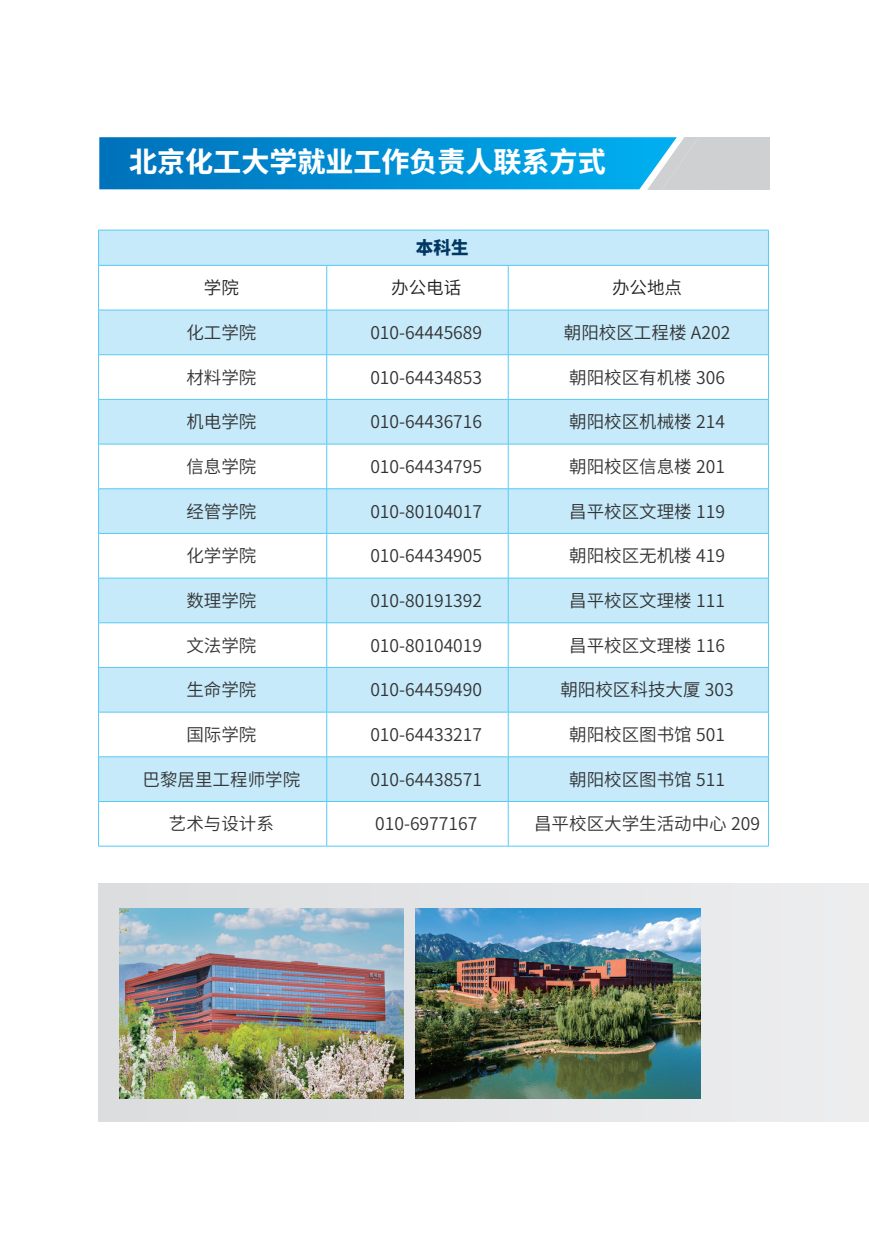
<style>
.page{position:relative;width:869px;height:1241px;background:#fff}
.page>*{position:absolute;margin:0;border:0;box-sizing:border-box;transform-origin:0 0}
.t1{font:28px "Dream Han Sans SC W24";color:#fff}
.t2{font:17.5px "Source Han Sans CN";color:#333334}
.t3{font:17.5px "Source Han Sans CN";color:#231f20}
.t4{font:800 17.5px "Source Han Sans CN";color:#013762}
</style>
<div class="page">
<div style="left:98px;top:883px;width:770px;height:238px;background:linear-gradient(to right,#d7d9d8,#e9ebec)"></div>
<svg style="left:99px;top:231px;width:668px;height:570px;fill:#c6eafa"></svg>
<hr style="left:98px;top:230px;width:228px;height:1px;background:#56cbf5">
<hr style="left:98px;top:230px;width:1px;height:35px;background:#56cbf5">
<hr style="left:326px;top:230px;width:182px;height:1px;background:#56cbf5">
<hr style="left:508px;top:230px;width:260px;height:1px;background:#56cbf5">
<hr style="left:767px;top:230px;width:1px;height:35px;background:#56cbf5">
<hr style="left:98px;top:265px;width:228px;height:1px;background:#56cbf5">
<hr style="left:98px;top:265px;width:1px;height:45px;background:#56cbf5">
<hr style="left:326px;top:265px;width:182px;height:1px;background:#56cbf5">
<hr style="left:326px;top:265px;width:1px;height:45px;background:#56cbf5">
<hr style="left:508px;top:265px;width:260px;height:1px;background:#56cbf5">
<hr style="left:507px;top:265px;width:1px;height:45px;background:#56cbf5">
<hr style="left:767px;top:265px;width:1px;height:45px;background:#56cbf5">
<hr style="left:98px;top:310px;width:228px;height:1px;background:#56cbf5">
<hr style="left:98px;top:310px;width:1px;height:44px;background:#56cbf5">
<hr style="left:326px;top:310px;width:182px;height:1px;background:#56cbf5">
<hr style="left:326px;top:310px;width:1px;height:44px;background:#56cbf5">
<hr style="left:508px;top:310px;width:260px;height:1px;background:#56cbf5">
<hr style="left:507px;top:310px;width:1px;height:44px;background:#56cbf5">
<hr style="left:767px;top:310px;width:1px;height:44px;background:#56cbf5">
<hr style="left:98px;top:354px;width:228px;height:1px;background:#56cbf5">
<hr style="left:98px;top:355px;width:1px;height:44px;background:#56cbf5">
<hr style="left:326px;top:354px;width:182px;height:1px;background:#56cbf5">
<hr style="left:326px;top:355px;width:1px;height:44px;background:#56cbf5">
<hr style="left:508px;top:354px;width:260px;height:1px;background:#56cbf5">
<hr style="left:507px;top:355px;width:1px;height:44px;background:#56cbf5">
<hr style="left:767px;top:355px;width:1px;height:44px;background:#56cbf5">
<hr style="left:98px;top:399px;width:228px;height:1px;background:#56cbf5">
<hr style="left:98px;top:399px;width:1px;height:45px;background:#56cbf5">
<hr style="left:326px;top:399px;width:182px;height:1px;background:#56cbf5">
<hr style="left:326px;top:399px;width:1px;height:45px;background:#56cbf5">
<hr style="left:508px;top:399px;width:260px;height:1px;background:#56cbf5">
<hr style="left:507px;top:399px;width:1px;height:45px;background:#56cbf5">
<hr style="left:767px;top:399px;width:1px;height:45px;background:#56cbf5">
<hr style="left:98px;top:443px;width:228px;height:1px;background:#56cbf5">
<hr style="left:98px;top:444px;width:1px;height:44px;background:#56cbf5">
<hr style="left:326px;top:443px;width:182px;height:1px;background:#56cbf5">
<hr style="left:326px;top:444px;width:1px;height:44px;background:#56cbf5">
<hr style="left:508px;top:443px;width:260px;height:1px;background:#56cbf5">
<hr style="left:507px;top:444px;width:1px;height:44px;background:#56cbf5">
<hr style="left:767px;top:444px;width:1px;height:44px;background:#56cbf5">
<hr style="left:98px;top:488px;width:228px;height:1px;background:#56cbf5">
<hr style="left:98px;top:489px;width:1px;height:44px;background:#56cbf5">
<hr style="left:326px;top:488px;width:182px;height:1px;background:#56cbf5">
<hr style="left:326px;top:489px;width:1px;height:44px;background:#56cbf5">
<hr style="left:508px;top:488px;width:260px;height:1px;background:#56cbf5">
<hr style="left:507px;top:489px;width:1px;height:44px;background:#56cbf5">
<hr style="left:767px;top:489px;width:1px;height:44px;background:#56cbf5">
<hr style="left:98px;top:533px;width:228px;height:1px;background:#56cbf5">
<hr style="left:98px;top:533px;width:1px;height:45px;background:#56cbf5">
<hr style="left:326px;top:533px;width:182px;height:1px;background:#56cbf5">
<hr style="left:326px;top:533px;width:1px;height:45px;background:#56cbf5">
<hr style="left:508px;top:533px;width:260px;height:1px;background:#56cbf5">
<hr style="left:507px;top:533px;width:1px;height:45px;background:#56cbf5">
<hr style="left:767px;top:533px;width:1px;height:45px;background:#56cbf5">
<hr style="left:98px;top:577px;width:228px;height:1px;background:#56cbf5">
<hr style="left:98px;top:578px;width:1px;height:44px;background:#56cbf5">
<hr style="left:326px;top:577px;width:182px;height:1px;background:#56cbf5">
<hr style="left:326px;top:578px;width:1px;height:44px;background:#56cbf5">
<hr style="left:508px;top:577px;width:260px;height:1px;background:#56cbf5">
<hr style="left:507px;top:578px;width:1px;height:44px;background:#56cbf5">
<hr style="left:767px;top:578px;width:1px;height:44px;background:#56cbf5">
<hr style="left:98px;top:622px;width:228px;height:1px;background:#56cbf5">
<hr style="left:98px;top:623px;width:1px;height:44px;background:#56cbf5">
<hr style="left:326px;top:622px;width:182px;height:1px;background:#56cbf5">
<hr style="left:326px;top:623px;width:1px;height:44px;background:#56cbf5">
<hr style="left:508px;top:622px;width:260px;height:1px;background:#56cbf5">
<hr style="left:507px;top:623px;width:1px;height:44px;background:#56cbf5">
<hr style="left:767px;top:623px;width:1px;height:44px;background:#56cbf5">
<hr style="left:98px;top:667px;width:228px;height:1px;background:#56cbf5">
<hr style="left:98px;top:667px;width:1px;height:44px;background:#56cbf5">
<hr style="left:326px;top:667px;width:182px;height:1px;background:#56cbf5">
<hr style="left:326px;top:667px;width:1px;height:44px;background:#56cbf5">
<hr style="left:508px;top:667px;width:260px;height:1px;background:#56cbf5">
<hr style="left:507px;top:667px;width:1px;height:44px;background:#56cbf5">
<hr style="left:767px;top:667px;width:1px;height:44px;background:#56cbf5">
<hr style="left:98px;top:711px;width:228px;height:1px;background:#56cbf5">
<hr style="left:98px;top:712px;width:1px;height:44px;background:#56cbf5">
<hr style="left:326px;top:711px;width:182px;height:1px;background:#56cbf5">
<hr style="left:326px;top:712px;width:1px;height:44px;background:#56cbf5">
<hr style="left:508px;top:711px;width:260px;height:1px;background:#56cbf5">
<hr style="left:507px;top:712px;width:1px;height:44px;background:#56cbf5">
<hr style="left:767px;top:712px;width:1px;height:44px;background:#56cbf5">
<hr style="left:98px;top:756px;width:228px;height:1px;background:#56cbf5">
<hr style="left:98px;top:757px;width:1px;height:44px;background:#56cbf5">
<hr style="left:326px;top:756px;width:182px;height:1px;background:#56cbf5">
<hr style="left:326px;top:757px;width:1px;height:44px;background:#56cbf5">
<hr style="left:508px;top:756px;width:260px;height:1px;background:#56cbf5">
<hr style="left:507px;top:757px;width:1px;height:44px;background:#56cbf5">
<hr style="left:767px;top:757px;width:1px;height:44px;background:#56cbf5">
<hr style="left:98px;top:801px;width:228px;height:1px;background:#56cbf5">
<hr style="left:98px;top:801px;width:1px;height:44px;background:#56cbf5">
<hr style="left:326px;top:801px;width:182px;height:1px;background:#56cbf5">
<hr style="left:326px;top:801px;width:1px;height:44px;background:#56cbf5">
<hr style="left:508px;top:801px;width:260px;height:1px;background:#56cbf5">
<hr style="left:507px;top:801px;width:1px;height:44px;background:#56cbf5">
<hr style="left:767px;top:801px;width:1px;height:44px;background:#56cbf5">
<hr style="left:98px;top:845px;width:228px;height:1px;background:#56cbf5">
<hr style="left:326px;top:845px;width:182px;height:1px;background:#56cbf5">
<hr style="left:508px;top:845px;width:260px;height:1px;background:#56cbf5">
<img style="left:119px;top:908px;width:284px;height:189px">
<img style="left:416px;top:908px;width:284px;height:189px">
<svg style="left:99px;top:137px;width:670px;height:52px;background:#239ad4"></svg>
<h1 class="t1" style="left:129px;top:144px;width:477px">北京化工大学就业工作负责人联系方式</h1>
<p class="t4" style="left:416px;top:238px;width:54px">本科生</p>
<p class="t3" style="left:204px;top:278px;width:37px">学院</p>
<p class="t3" style="left:391px;top:278px;width:71px">办公电话</p>
<p class="t3" style="left:611px;top:278px;width:71px">办公地点</p>
<p class="t2" style="left:186px;top:323px;width:71px">化工学院</p>
<p class="t2" style="left:370px;top:323px;width:113px">010-64445689</p>
<p class="t2" style="left:563px;top:323px;width:168px">朝阳校区工程楼 A202</p>
<p class="t2" style="left:186px;top:367px;width:72px">材料学院</p>
<p class="t2" style="left:370px;top:367px;width:113px">010-64434853</p>
<p class="t2" style="left:569px;top:367px;width:157px">朝阳校区有机楼 306</p>
<p class="t2" style="left:186px;top:412px;width:72px">机电学院</p>
<p class="t2" style="left:370px;top:412px;width:113px">010-64436716</p>
<p class="t2" style="left:569px;top:412px;width:157px">朝阳校区机械楼 214</p>
<p class="t2" style="left:186px;top:456px;width:72px">信息学院</p>
<p class="t2" style="left:370px;top:456px;width:113px">010-64434795</p>
<p class="t2" style="left:569px;top:456px;width:157px">朝阳校区信息楼 201</p>
<p class="t2" style="left:186px;top:501px;width:72px">经管学院</p>
<p class="t2" style="left:370px;top:501px;width:113px">010-80104017</p>
<p class="t2" style="left:569px;top:501px;width:157px">昌平校区文理楼 119</p>
<p class="t2" style="left:186px;top:546px;width:72px">化学学院</p>
<p class="t2" style="left:370px;top:546px;width:113px">010-64434905</p>
<p class="t2" style="left:569px;top:546px;width:157px">朝阳校区无机楼 419</p>
<p class="t2" style="left:186px;top:590px;width:72px">数理学院</p>
<p class="t2" style="left:370px;top:590px;width:113px">010-80191392</p>
<p class="t2" style="left:569px;top:590px;width:157px">昌平校区文理楼 111</p>
<p class="t2" style="left:186px;top:635px;width:72px">文法学院</p>
<p class="t2" style="left:370px;top:635px;width:113px">010-80104019</p>
<p class="t2" style="left:569px;top:635px;width:157px">昌平校区文理楼 116</p>
<p class="t2" style="left:186px;top:680px;width:72px">生命学院</p>
<p class="t2" style="left:370px;top:680px;width:113px">010-64459490</p>
<p class="t2" style="left:560px;top:680px;width:175px">朝阳校区科技大厦 303</p>
<p class="t2" style="left:186px;top:724px;width:72px">国际学院</p>
<p class="t2" style="left:370px;top:724px;width:113px">010-64433217</p>
<p class="t2" style="left:569px;top:724px;width:157px">朝阳校区图书馆 501</p>
<p class="t2" style="left:142px;top:769px;width:159px">巴黎居里工程师学院</p>
<p class="t2" style="left:370px;top:769px;width:113px">010-64438571</p>
<p class="t2" style="left:569px;top:769px;width:157px">朝阳校区图书馆 511</p>
<p class="t2" style="left:169px;top:814px;width:106px">艺术与设计系</p>
<p class="t2" style="left:375px;top:814px;width:104px">010-6977167</p>
<p class="t2" style="left:534px;top:814px;width:227px">昌平校区大学生活动中心 209</p>
</div>
